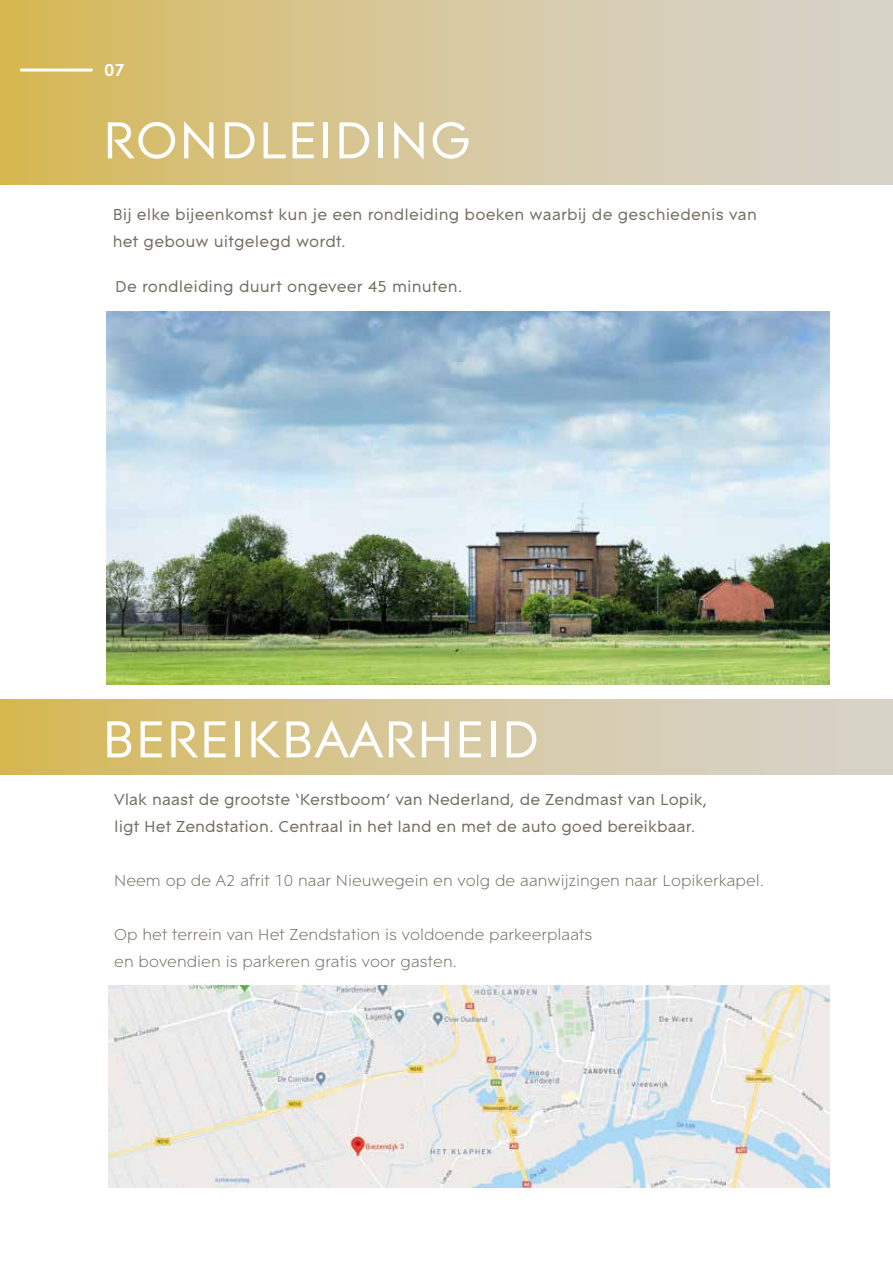
<style>
.page{position:relative;width:893px;height:1263px;background:#fff}
.page>*{position:absolute;margin:0;border:0;box-sizing:border-box;transform-origin:0 0}
.t1{font:54px "Contax Pro 55";color:#fff}
.t2{font:54px "Contax Pro 55 Sm Cap";letter-spacing:.01em;color:#fff}
.t3{font:700 18px "Contax Pro 75";color:#fff}
.t4{font:16.5px/27px "Contax Pro 55";color:#726d60}
.t5{font:16.5px/27px "Contax Pro 45 Lig";color:#726d60}
</style>
<div class="page">
<div style="left:0;top:0;width:893px;height:184px;background:linear-gradient(to right,#d7b95d,#d7d5d6)"></div>
<hr style="left:20px;top:69px;width:73px;height:3px;background:#fff;border-radius:2px">
<img style="left:107px;top:312px;width:722px;height:372px">
<div style="left:0;top:699px;width:893px;height:75px;background:linear-gradient(to right,#d6b95b,#d7d5d6)"></div>
<img style="left:108px;top:985px;width:721px;height:202px">
<p class="t3" style="left:104px;top:58px;width:22px">07</p>
<h1 class="t2" style="left:102px;top:107px;width:370px">RONDLEIDING</h1>
<p class="t4" style="left:113px;top:200px;width:646px">Bij elke bijeenkomst kun je een rondleiding boeken waarbij de geschiedenis van het gebouw uitgelegd wordt.</p>
<p class="t4" style="left:115px;top:272px;width:349px">De rondleiding duurt ongeveer 45 minuten.</p>
<h1 class="t1" style="left:102px;top:706px;width:439px">BEREIKBAARHEID</h1>
<p class="t4" style="left:114px;top:786px;width:595px">Vlak naast de grootste ‘Kerstboom’ van Nederland, de Zendmast van Lopik, ligt Het Zendstation. Centraal in het land en met de auto goed bereikbaar.</p>
<p class="t5" style="left:114px;top:867px;width:651px">Neem op de A2 afrit 10 naar Nieuwegein en volg de aanwijzingen naar Lopikerkapel.</p>
<p class="t5" style="left:114px;top:921px;width:480px">Op het terrein van Het Zendstation is voldoende parkeerplaats en bovendien is parkeren gratis voor gasten.</p>
</div>
